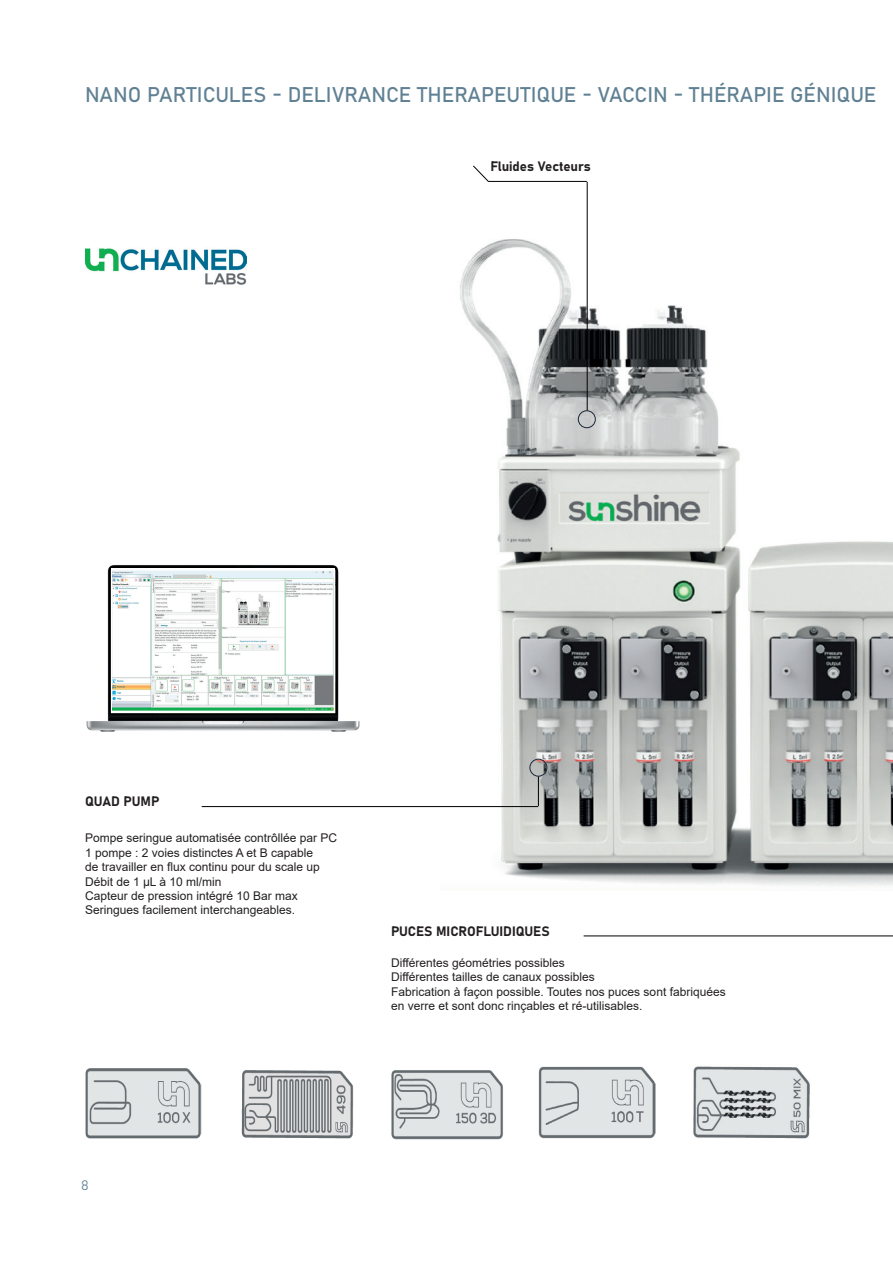
<style>
.page{position:relative;width:893px;height:1263px;background:#fff}
.page>*{position:absolute;margin:0;border:0;box-sizing:border-box;transform-origin:0 0}
.t1{font:21px "Bahnschrift";color:#608193}
.t2{font:13.5px "Bahnschrift";color:#231f20}
.t3{font:13.5px "Bahnschrift";color:#608293}
.t4{font:12px/14.4px "Arial";color:#231f20}
</style>
<div class="page">
<img style="left:440px;top:180px;width:453px;height:706px">
<hr style="left:584px;top:935px;width:309px;height:1px;background:#000">
<div style="left:529px;top:759px;width:18px;height:17px;border:1px solid #1c2639;border-radius:50%"></div>
<hr style="left:538px;top:776px;width:1px;height:30px;background:#000">
<hr style="left:202px;top:806px;width:336px;height:1px;background:#000">
<div style="left:578px;top:410px;width:18px;height:18px;border:1px solid #1c2639;border-radius:50%"></div>
<hr style="left:488px;top:181px;width:99px;height:1px;background:#000">
<svg style="left:472px;top:165px;width:17px;height:18px"></svg>
<hr style="left:587px;top:182px;width:1px;height:228px;background:#000">
<img style="left:86px;top:565px;width:274px;height:167px">
<div style="left:111px;top:569px;width:224px;height:144px;background:#fff"></div>
<img style="left:112px;top:570px;width:222px;height:141px">
<img style="left:85px;top:248px;width:162px;height:37px">
<img style="left:85px;top:1068px;width:117px;height:71px">
<img style="left:241px;top:1070px;width:113px;height:69px">
<img style="left:391px;top:1070px;width:112px;height:70px">
<img style="left:538px;top:1066px;width:118px;height:73px">
<img style="left:693px;top:1066px;width:117px;height:73px">
<h1 class="t1" style="left:85px;top:78px;width:793px">NANO PARTICULES - DELIVRANCE THERAPEUTIQUE - VACCIN - THÉRAPIE GÉNIQUE</h1>
<p class="t2" style="left:490px;top:156px;width:102px">Fluides Vecteurs</p>
<p class="t2" style="left:85px;top:791px;width:76px">QUAD PUMP</p>
<p class="t4" style="left:85px;top:831px;width:254px">Pompe seringue automatisée contrôllée par PC 1 pompe : 2 voies distinctes A et B capable<br>de travailler en flux continu pour du scale up Débit de 1 µL à 10 ml/min<br>Capteur de pression intégré 10 Bar max Seringues facilement interchangeables.</p>
<p class="t2" style="left:391px;top:921px;width:160px">PUCES MICROFLUIDIQUES</p>
<p class="t4" style="left:391px;top:955px;width:336px">Différentes géométries possibles<br>Différentes tailles de canaux possibles<br>Fabrication à façon possible. Toutes nos puces sont fabriquées en verre et sont donc rinçables et ré-utilisables.</p>
<p class="t3" style="left:81px;top:1175px;width:9px">8</p>
</div>
